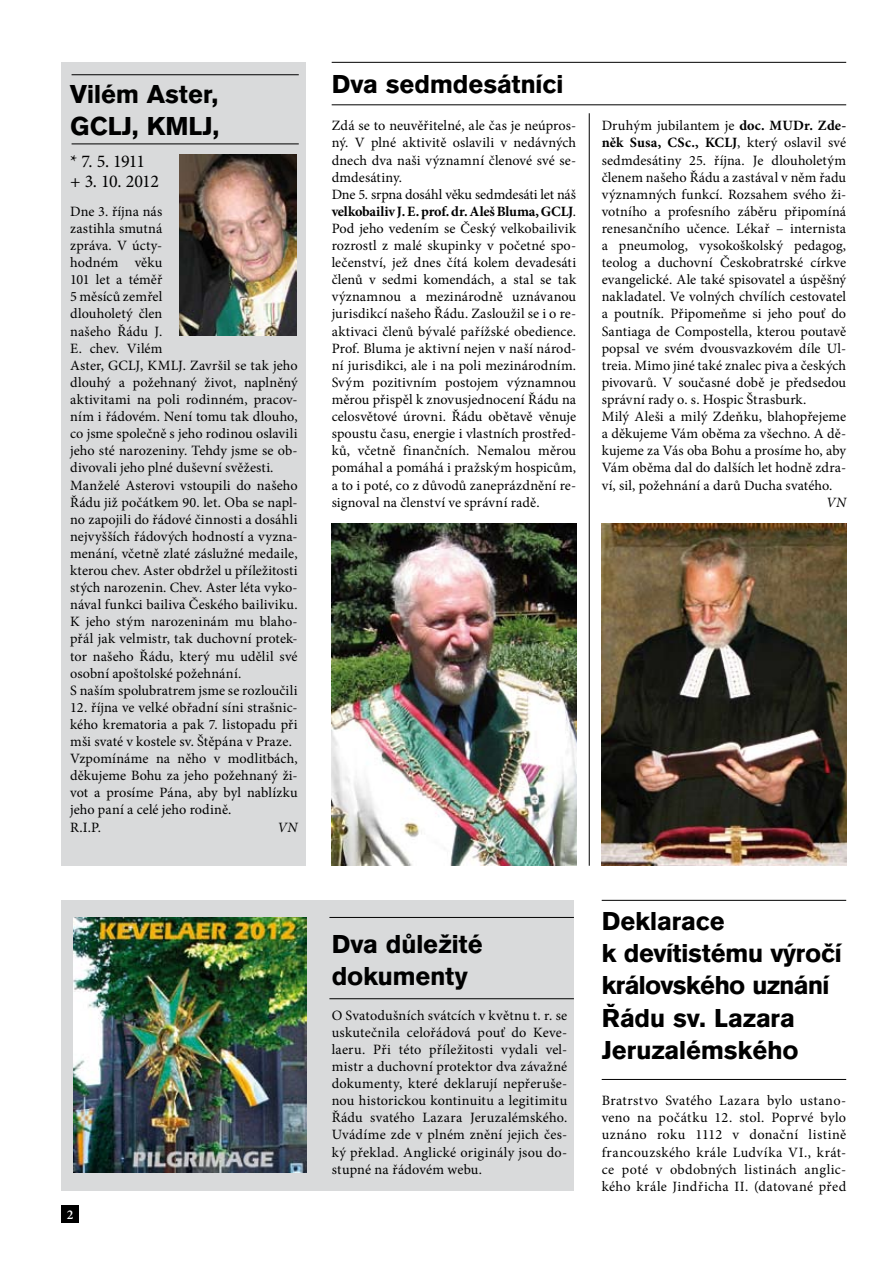
<style>
.page{position:relative;width:893px;height:1263px;background:#fff}
.page>*{position:absolute;margin:0;border:0;box-sizing:border-box;transform-origin:0 0}
.t1{font:700 27px/32.4px "Accius TOT";color:#000}
.t2{font:18px/19.5px "Minion Pro";letter-spacing:-.045em;color:#000}
.t3{font:14.25px/17.1px "Minion Pro";letter-spacing:.005em;color:#000}
.t4{font:italic 14.25px "Minion Pro";color:#000}
.t5{font:600 13.5px "Minion Pro";color:#fff}
.s1{font-weight:700}
</style>
<div class="page">
<div style="left:62px;top:1206px;width:17px;height:17px;background:#000"></div>
<div style="left:62px;top:900px;width:512px;height:291px;background:#d9dadb"></div>
<div style="left:62px;top:62px;width:244px;height:804px;background:#d9dadb"></div>
<hr style="left:72px;top:74px;width:227px;height:1px;background:#000">
<hr style="left:72px;top:144px;width:227px;height:1px;background:#000">
<img style="left:179px;top:154px;width:118px;height:182px">
<hr style="left:332px;top:104px;width:514px;height:1px;background:#000">
<hr style="left:332px;top:62px;width:514px;height:1px;background:#000">
<hr style="left:589px;top:113px;width:1px;height:753px;background:#000">
<img style="left:332px;top:524px;width:244px;height:342px">
<img style="left:602px;top:524px;width:244px;height:342px">
<hr style="left:329px;top:998px;width:245px;height:1px;background:#000">
<hr style="left:602px;top:1079px;width:244px;height:1px;background:#000">
<hr style="left:329px;top:917px;width:245px;height:1px;background:#000">
<hr style="left:602px;top:900px;width:244px;height:1px;background:#000">
<img style="left:74px;top:918px;width:232px;height:254px">
<h1 class="t1" style="left:70px;top:78px;width:151px">Vilém Aster,<br>GCLJ, KMLJ,</h1>
<p class="t2" style="left:70px;top:152px;width:90px">* 7. 5. 1911 + 3. 10. 2012</p>
<p class="t3" style="left:70px;top:203px;width:229px">Dne 3. října nás<br>zastihla smutná<br>zpráva. V úcty-<br>hodném věku<br>101 let a téměř<br>5 měsíců zemřel<br>dlouholetý člen<br>našeho Řádu J.<br>E. chev. Vilém<br>Aster, GCLJ, KMLJ. Završil se tak jeho dlouhý a požehnaný život, naplněný aktivitami na poli rodinném, pracov&shy;ním i řádovém. Není tomu tak dlouho, co jsme společně s jeho rodinou oslavili jeho sté narozeniny. Tehdy jsme se ob&shy;divovali jeho plné duševní svěžesti.<br>Manželé Asterovi vstoupili do našeho<br>Řádu již počátkem 90. let. Oba se napl&shy;no zapojili do řádové činnosti a dosáhli nejvyšších řádových hodností a vyzna&shy;menání, včetně zlaté záslužné medaile, kterou chev. Aster obdržel u příležitosti stých narozenin. Chev. Aster léta vyko&shy;nával funkci bailiva Českého bailiviku.<br>K jeho stým narozeninám mu blaho&shy;přál jak velmistr, tak duchovní protek&shy;tor našeho Řádu, který mu udělil své osobní apoštolské požehnání.<br>S naším spolubratrem jsme se rozloučili</p>
<p class="t3" style="left:70px;top:699px;width:229px">12. října ve velké obřadní síni strašnic&shy;kého krematoria a pak 7. listopadu při mši svaté v kostele sv. Štěpána v Praze.<br>Vzpomínáme na něho v modlitbách, děkujeme Bohu za jeho požehnaný ži&shy;vot a prosíme Pána, aby byl nablízku jeho paní a celé jeho rodině.<br>R.I.P.</p>
<p class="t4" style="left:277px;top:817px;width:22px">VN</p>
<p class="t5" style="left:67px;top:1205px;width:8px">2</p>
<h1 class="t1" style="left:332px;top:68px;width:233px">Dva sedmdesátníci</h1>
<p class="t3" style="left:332px;top:117px;width:246px">Zdá se to neuvěřitelné, ale čas je neúpros&shy;ný. V plné aktivitě oslavili v nedávných dnech dva naši významní členové své se&shy;dmdesátiny.<br>Dne 5. srpna dosáhl věku sedmdesáti let náš <span class="s1">velkobailiv J. E. prof. dr. Aleš Bluma, GCLJ</span>.<br>Pod jeho vedením se Český velkobailivik rozrostl z malé skupinky v početné spo&shy;lečenství, jež dnes čítá kolem devadesáti členů v sedmi komendách, a stal se tak významnou a mezinárodně uznávanou jurisdikcí našeho Řádu. Zasloužil se i o re&shy;aktivaci členů bývalé pařížské obedience.<br>Prof. Bluma je aktivní nejen v naší národ&shy;ní jurisdikci, ale i na poli mezinárodním.<br>Svým pozitivním postojem významnou měrou přispěl k znovusjednocení Řádu na celosvětové úrovni. Řádu obětavě věnuje spoustu času, energie i vlastních prostřed&shy;ků, včetně finančních. Nemalou měrou pomáhal a pomáhá i pražským hospicům, a to i poté, co z důvodů zaneprázdnění re&shy;signoval na členství ve správní radě.</p>
<p class="t3" style="left:602px;top:117px;width:246px">Druhým jubilantem je <span class="s1">doc. MUDr. Zde&shy;něk Susa, CSc., KCLJ</span>, který oslavil své sedmdesátiny 25. října. Je dlouholetým členem našeho Řádu a zastával v něm řadu významných funkcí. Rozsahem svého ži&shy;votního a profesního záběru připomíná renesančního učence. Lékař – internista a pneumolog, vysokoškolský pedagog, teolog a duchovní Českobratrské církve evangelické. Ale také spisovatel a úspěšný nakladatel. Ve volných chvílích cestovatel a poutník. Připomeňme si jeho pouť do Santiaga de Compostella, kterou poutavě popsal ve svém dvousvazkovém díle Ul&shy;treia. Mimo jiné také znalec piva a českých pivovarů. V současné době je předsedou správní rady o. s. Hospic Štrasburk.<br>Milý Aleši a milý Zdeňku, blahopřejeme a děkujeme Vám oběma za všechno. A dě&shy;kujeme za Vás oba Bohu a prosíme ho, aby Vám oběma dal do dalších let hodně zdra&shy;ví, sil, požehnání a darů Ducha svatého.</p>
<p class="t4" style="left:826px;top:492px;width:22px">VN</p>
<h1 class="t1" style="left:332px;top:928px;width:153px">Dva důležité dokumenty</h1>
<p class="t3" style="left:332px;top:1007px;width:237px;text-align:justify">O Svatodušních svátcích v květnu t. r. se uskutečnila celořádová pouť do Keve&shy;laeru. Při této příležitosti vydali vel&shy;mistr a duchovní protektor dva závažné dokumenty, které deklarují nepřeruše&shy;nou historickou kontinuitu a legitimitu Řádu svatého Lazara Jeruzalémského.<br>Uvádíme zde v plném znění jejich čes&shy;ký překlad. Anglické originály jsou do&shy;stupné na řádovém webu.</p>
<h1 class="t1" style="left:602px;top:905px;width:242px">Deklarace<br>k devítistému výročí královského uznání<br>Řádu sv. Lazara<br>Jeruzalémského</h1>
<p class="t3" style="left:602px;top:1092px;width:246px;text-align:justify">Bratrstvo Svatého Lazara bylo ustano&shy;veno na počátku 12. stol. Poprvé bylo uznáno roku 1112 v donační listině francouzského krále Ludvíka VI., krát&shy;ce poté v obdobných listinách anglic&shy;kého krále Jindřicha II. (datované před</p>
</div>
